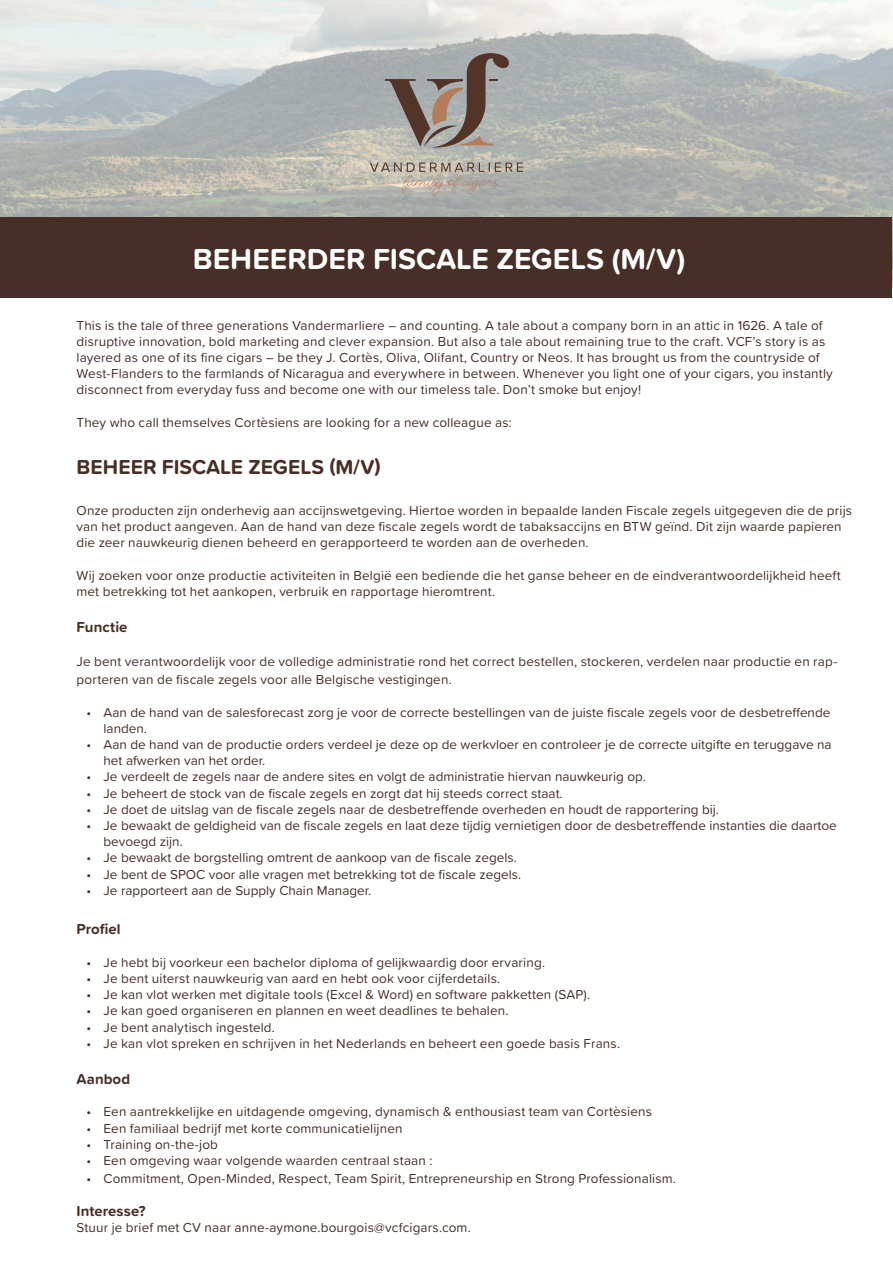
<style>
.page{position:relative;width:893px;height:1263px;background:#fff}
.page>*{position:absolute;margin:0;border:0;box-sizing:border-box;transform-origin:0 0}
.t1{font:700 30px "Proxima Soft";color:#fff}
.t2{font:700 21px "Proxima Soft";color:#472e26}
.t3{font:700 15px "Proxima Soft";letter-spacing:.005em;color:#472e26}
.t4{font:13.5px/16.2px "Proxima Soft";letter-spacing:.01em;color:#472e26}
</style>
<div class="page">
<img style="left:0;top:0;width:893px;height:287px">
<div style="left:1px;top:218px;width:891px;height:80px;background:#472e26"></div>
<svg style="left:385px;top:53px;width:124px;height:95px;background:#948d87"></svg>
<svg style="left:370px;top:162px;width:153px;height:33px;background:#b2ada3"></svg>
<p class="t1" style="left:193px;top:236px;width:494px">BEHEERDER FISCALE ZEGELS (M/V)</p>
<p class="t4" style="left:77px;top:316px;width:758px">This is the tale of three generations Vandermarliere – and counting. A tale about a company born in an attic in 1626. A tale of disruptive innovation, bold marketing and clever expansion. But also a tale about remaining true to the craft. VCF’s story is as layered as one of its fine cigars – be they J. Cortès, Oliva, Olifant, Country or Neos. It has brought us from the countryside of West-Flanders to the farmlands of Nicaragua and everywhere in between. Whenever you light one of your cigars, you instantly disconnect from everyday fuss and become one with our timeless tale. Don’t smoke but enjoy!</p>
<p class="t4" style="left:77px;top:413px;width:437px">They who call themselves Cortèsiens are looking for a new colleague as:</p>
<p class="t2" style="left:77px;top:451px;width:306px">BEHEER FISCALE ZEGELS (M/V)</p>
<p class="t4" style="left:77px;top:502px;width:777px">Onze producten zijn onderhevig aan accijnswetgeving. Hiertoe worden in bepaalde landen Fiscale zegels uitgegeven die de prijs van het product aangeven. Aan de hand van deze fiscale zegels wordt de tabaksaccijns en BTW geïnd. Dit zijn waarde papieren die zeer nauwkeurig dienen beheerd en gerapporteerd te worden aan de overheden.</p>
<p class="t4" style="left:77px;top:566px;width:766px">Wij zoeken voor onze productie activiteiten in België een bediende die het ganse beheer en de eindverantwoordelijkheid heeft met betrekking tot het aankopen, verbruik en rapportage hieromtrent.</p>
<p class="t3" style="left:77px;top:616px;width:52px">Functie</p>
<p class="t4" style="left:77px;top:652px;width:762px;line-height:18px">Je bent verantwoordelijk voor de volledige administratie rond het correct bestellen, stockeren, verdelen naar productie en rap&shy;porteren van de fiscale zegels voor alle Belgische vestigingen.</p>
<p class="t4" style="left:104px;top:703px;width:728px;text-indent:-17px">• Aan de hand van de salesforecast zorg je voor de correcte bestellingen van de juiste fiscale zegels voor de desbetreffende landen.</p>
<p class="t4" style="left:104px;top:736px;width:730px;text-indent:-17px">• Aan de hand van de productie orders verdeel je deze op de werkvloer en controleer je de correcte uitgifte en teruggave na het afwerken van het order.</p>
<p class="t4" style="left:87px;top:768px;width:561px">• Je verdeelt de zegels naar de andere sites en volgt de administratie hiervan nauwkeurig op.</p>
<p class="t4" style="left:87px;top:784px;width:478px">• Je beheert de stock van de fiscale zegels en zorgt dat hij steeds correct staat.</p>
<p class="t4" style="left:87px;top:800px;width:634px">• Je doet de uitslag van de fiscale zegels naar de desbetreffende overheden en houdt de rapportering bij.</p>
<p class="t4" style="left:104px;top:817px;width:735px;text-indent:-17px">• Je bewaakt de geldigheid van de fiscale zegels en laat deze tijdig vernietigen door de desbetreffende instanties die daartoe bevoegd zijn.</p>
<p class="t4" style="left:87px;top:849px;width:432px">• Je bewaakt de borgstelling omtrent de aankoop van de fiscale zegels.</p>
<p class="t4" style="left:87px;top:865px;width:436px">• Je bent de SPOC voor alle vragen met betrekking tot de fiscale zegels.</p>
<p class="t4" style="left:87px;top:881px;width:286px">• Je rapporteert aan de Supply Chain Manager.</p>
<p class="t3" style="left:77px;top:918px;width:46px">Profiel</p>
<p class="t4" style="left:87px;top:953px;width:460px">• Je hebt bij voorkeur een bachelor diploma of gelijkwaardig door ervaring.</p>
<p class="t4" style="left:87px;top:970px;width:415px">• Je bent uiterst nauwkeurig van aard en hebt ook voor cijferdetails.</p>
<p class="t4" style="left:87px;top:986px;width:505px">• Je kan vlot werken met digitale tools (Excel &amp; Word) en software pakketten (SAP).</p>
<p class="t4" style="left:87px;top:1002px;width:424px">• Je kan goed organiseren en plannen en weet deadlines te behalen.</p>
<p class="t4" style="left:87px;top:1018px;width:190px">• Je bent analytisch ingesteld.</p>
<p class="t4" style="left:87px;top:1034px;width:535px">• Je kan vlot spreken en schrijven in het Nederlands en beheert een goede basis Frans.</p>
<p class="t3" style="left:77px;top:1067px;width:55px">Aanbod</p>
<p class="t4" style="left:87px;top:1103px;width:567px">• Een aantrekkelijke en uitdagende omgeving, dynamisch &amp; enthousiast team van Cortèsiens</p>
<p class="t4" style="left:87px;top:1119px;width:317px">• Een familiaal bedrijf met korte communicatielijnen</p>
<p class="t4" style="left:87px;top:1135px;width:133px">• Training on-the-job</p>
<p class="t4" style="left:87px;top:1151px;width:347px">• Een omgeving waar volgende waarden centraal staan :</p>
<p class="t4" style="left:87px;top:1169px;width:591px">• Commitment, Open-Minded, Respect, Team Spirit, Entrepreneurship en Strong Professionalism.</p>
<p class="t3" style="left:77px;top:1199px;width:71px">Interesse?</p>
<p class="t4" style="left:77px;top:1219px;width:396px">Stuur je brief met CV naar anne-aymone.bourgois@vcfcigars.com.</p>
</div>
